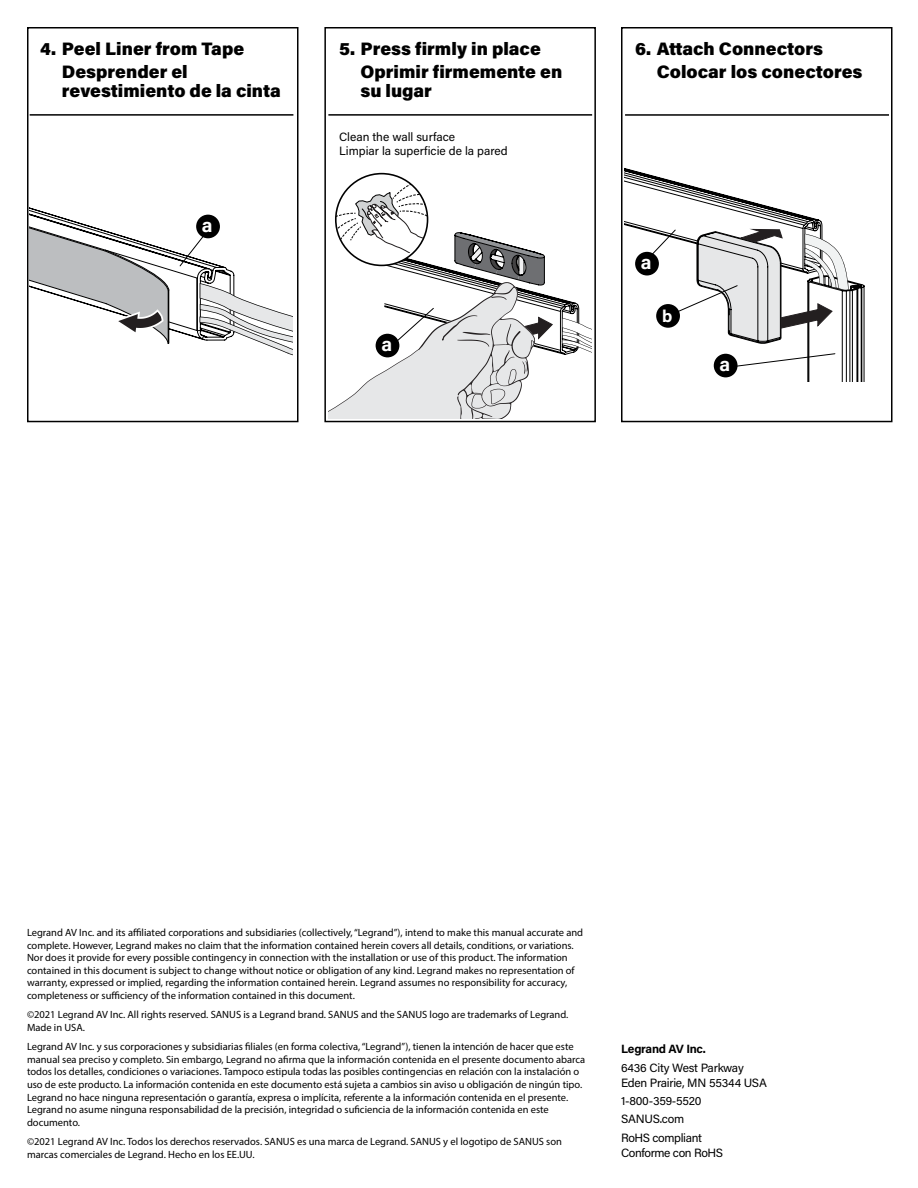
<style>
.page{position:relative;width:918px;height:1188px;background:#fff}
.page>*{position:absolute;margin:0;border:0;box-sizing:border-box;transform-origin:0 0}
.t1{font:700 19.35px "Acumin Pro";color:#fff}
.t2{font:900 18px/23px "Acumin Pro";color:#000}
.t3{font:700 17.1px "Acumin Pro";color:#fff}
.t4{font:12px/18.3px "Acumin Pro";letter-spacing:-.015em;color:#000}
.t5{font:700 12px "Acumin Pro";letter-spacing:-.02em;color:#000}
.t6{font:10.5px/12.6px "Myriad Pro";color:#000}
</style>
<div class="page">
<div style="left:27px;top:27px;width:271px;height:395px;border:2px solid #000"></div>
<div style="left:324px;top:27px;width:272px;height:395px;border:2px solid #000"></div>
<div style="left:621px;top:27px;width:271px;height:395px;border:2px solid #000"></div>
<hr style="left:625px;top:114px;width:264px;height:2px;background:#000">
<hr style="left:328px;top:114px;width:264px;height:2px;background:#000">
<hr style="left:30px;top:114px;width:263px;height:2px;background:#000">
<svg style="left:30px;top:207px;width:263px;height:149px"></svg>
<svg style="left:624px;top:168px;width:240px;height:213px"></svg>
<div style="left:714px;top:354px;width:24px;height:23px;background:#000;border-radius:50%"></div>
<div style="left:635px;top:252px;width:24px;height:24px;background:#000;border-radius:50%"></div>
<div style="left:656px;top:304px;width:24px;height:24px;background:#000;border-radius:50%"></div>
<div style="left:196px;top:215px;width:24px;height:23px;background:#000;border-radius:50%"></div>
<svg style="left:328px;top:180px;width:263px;height:239px"></svg>
<div style="left:335px;top:173px;width:93px;height:93px;border:2px solid #000;border-radius:50%"></div>
<h2 class="t2" style="left:62px;top:36px;width:184px;text-indent:-22px">4. Peel Liner from Tape<br>Desprender el</h2>
<h2 class="t2" style="left:62px;top:79px;width:220px">revestimiento de la cinta</h2>
<h1 class="t1" style="left:202px;top:211px;width:12px">a</h1>
<h2 class="t2" style="left:361px;top:36px;width:203px;text-indent:-22px">5. Press firmly in place<br>Oprimir firmemente en</h2>
<h2 class="t2" style="left:361px;top:79px;width:73px">su lugar</h2>
<p class="t4" style="left:339px;top:129px;width:170px;line-height:14.4px">Clean the wall surface<br>Limpiar la superficie de la pared</p>
<h1 class="t1" style="left:381px;top:330px;width:12px">a</h1>
<h2 class="t2" style="left:657px;top:36px;width:207px;text-indent:-22px">6. Attach Connectors<br>Colocar los conectores</h2>
<h1 class="t1" style="left:641px;top:248px;width:12px">a</h1>
<h3 class="t3" style="left:662px;top:304px;width:12px">b</h3>
<h1 class="t1" style="left:720px;top:350px;width:12px">a</h1>
<p class="t6" style="left:27px;top:926px;width:558px">Legrand AV Inc. and its affiliated corporations and subsidiaries (collectively, “Legrand”), intend to make this manual accurate and complete. However, Legrand makes no claim that the information contained herein covers all details, conditions, or variations.<br>Nor does it provide for every possible contingency in connection with the installation or use of this product. The information contained in this document is subject to change without notice or obligation of any kind. Legrand makes no representation of warranty, expressed or implied, regarding the information contained herein. Legrand assumes no responsibility for accuracy, completeness or sufficiency of the information contained in this document.</p>
<p class="t6" style="left:27px;top:1008px;width:543px">©2021 Legrand AV Inc. All rights reserved. SANUS is a Legrand brand. SANUS and the SANUS logo are trademarks of Legrand.<br>Made in USA.</p>
<p class="t6" style="left:27px;top:1040px;width:560px">Legrand AV Inc. y sus corporaciones y subsidiarias filiales (en forma colectiva, “Legrand”), tienen la intención de hacer que este manual sea preciso y completo. Sin embargo, Legrand no afirma que la información contenida en el presente documento abarca todos los detalles, condiciones o variaciones. Tampoco estipula todas las posibles contingencias en relación con la instalación o uso de este producto. La información contenida en este documento está sujeta a cambios sin aviso u obligación de ningún tipo.<br>Legrand no hace ninguna representación o garantía, expresa o implícita, referente a la información contenida en el presente.<br>Legrand no asume ninguna responsabilidad de la precisión, integridad o suficiencia de la información contenida en este documento.</p>
<p class="t6" style="left:27px;top:1135px;width:537px">©2021 Legrand AV Inc. Todos los derechos reservados. SANUS es una marca de Legrand. SANUS y el logotipo de SANUS son marcas comerciales de Legrand. Hecho en los EE.UU.</p>
<p class="t5" style="left:621px;top:1041px;width:86px">Legrand AV Inc.</p>
<p class="t4" style="left:621px;top:1059px;width:147px;line-height:15px">6436 City West Parkway<br>Eden Prairie, MN 55344 USA</p>
<p class="t4" style="left:621px;top:1091px;width:82px">1-800-359-5520<br>SANUS.com<br>RoHS compliant</p>
<p class="t4" style="left:621px;top:1143px;width:104px">Conforme con RoHS</p>
</div>
